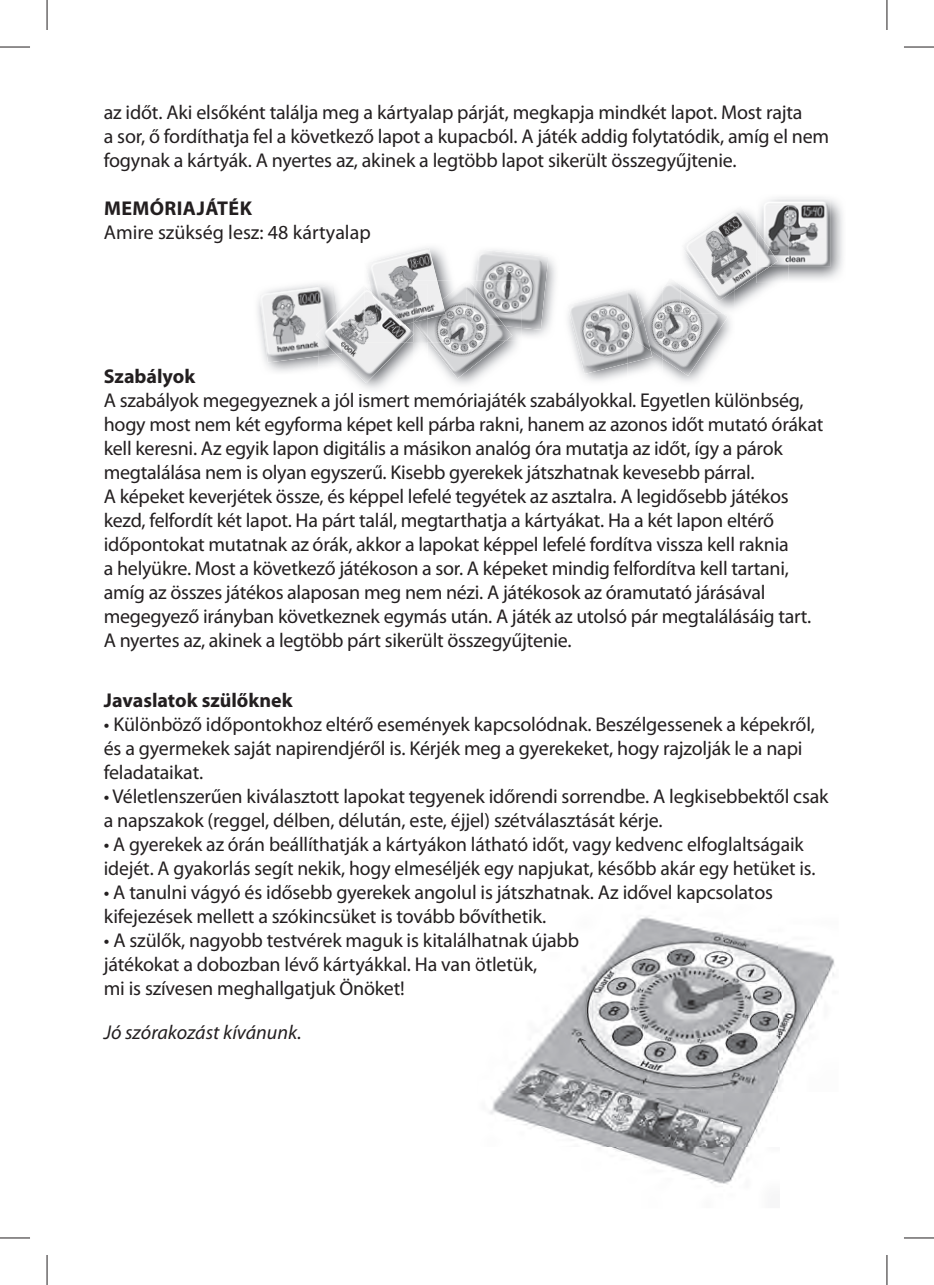
<style>
.page{position:relative;width:934px;height:1285px;background:#fff}
.page>*{position:absolute;margin:0;border:0;box-sizing:border-box;transform-origin:0 0}
.t1{font:20px/24px "Myriad Pro";letter-spacing:-.01em;color:#231f20}
.t2{font:700 20px "Myriad Pro";color:#231f20}
.t3{font:italic 20px "Myriad Pro";color:#231f20}
.t4{font:700 20px "Myriad Pro";letter-spacing:.02em;color:#231f20}
</style>
<div class="page">
<img style="left:472px;top:258px;width:84px;height:79px">
<img style="left:476px;top:250px;width:72px;height:80px">
<img style="left:781px;top:197px;width:62px;height:83px">
<img style="left:766px;top:198px;width:63px;height:69px">
<img style="left:734px;top:283px;width:40px;height:26px">
<img style="left:756px;top:219px;width:32px;height:64px">
<img style="left:758px;top:206px;width:30px;height:61px">
<img style="left:684px;top:209px;width:72px;height:81px">
<img style="left:756px;top:229px;width:13px;height:47px">
<img style="left:758px;top:233px;width:19px;height:34px">
<img style="left:427px;top:340px;width:91px;height:44px">
<img style="left:512px;top:328px;width:9px;height:12px">
<img style="left:512px;top:281px;width:9px;height:47px">
<img style="left:429px;top:286px;width:77px;height:92px">
<img style="left:466px;top:281px;width:46px;height:59px">
<img style="left:471px;top:288px;width:34px;height:38px">
<img style="left:727px;top:279px;width:7px;height:22px">
<img style="left:662px;top:279px;width:65px;height:97px">
<img style="left:680px;top:285px;width:43px;height:29px">
<img style="left:652px;top:289px;width:10px;height:69px">
<img style="left:568px;top:290px;width:59px;height:84px">
<img style="left:627px;top:288px;width:25px;height:75px">
<img style="left:630px;top:318px;width:20px;height:33px">
<img style="left:259px;top:287px;width:59px;height:75px">
<img style="left:437px;top:249px;width:14px;height:32px">
<img style="left:442px;top:281px;width:10px;height:3px">
<img style="left:427px;top:284px;width:35px;height:58px">
<img style="left:367px;top:247px;width:70px;height:37px">
<img style="left:413px;top:281px;width:29px;height:19px">
<img style="left:427px;top:300px;width:18px;height:19px">
<img style="left:359px;top:342px;width:54px;height:47px">
<img style="left:318px;top:354px;width:18px;height:2px">
<img style="left:318px;top:284px;width:23px;height:17px">
<img style="left:318px;top:285px;width:19px;height:28px">
<img style="left:413px;top:322px;width:14px;height:18px">
<img style="left:370px;top:284px;width:43px;height:1px">
<img style="left:413px;top:284px;width:14px;height:27px">
<img style="left:413px;top:311px;width:14px;height:11px">
<img style="left:348px;top:289px;width:58px;height:94px">
<img style="left:336px;top:301px;width:12px;height:65px">
<img style="left:318px;top:313px;width:24px;height:41px">
<img style="left:364px;top:285px;width:49px;height:57px">
<img style="left:372px;top:293px;width:32px;height:37px">
<img style="left:490px;top:916px;width:345px;height:269px">
<img style="left:490px;top:916px;width:55px;height:11px">
<img style="left:490px;top:932px;width:89px;height:19px">
<img style="left:490px;top:956px;width:47px;height:19px">
<hr style="left:0;top:47px;width:30px;height:1px;background:#231f20">
<hr style="left:903px;top:47px;width:30px;height:1px;background:#231f20">
<hr style="left:0;top:1237px;width:30px;height:1px;background:#231f20">
<hr style="left:903px;top:1237px;width:30px;height:1px;background:#231f20">
<hr style="left:47px;top:0;width:1px;height:30px;background:#231f20">
<hr style="left:47px;top:1255px;width:1px;height:30px;background:#231f20">
<hr style="left:886px;top:0;width:1px;height:30px;background:#231f20">
<hr style="left:886px;top:1255px;width:1px;height:30px;background:#231f20">
<p class="t1" style="left:104px;top:102px;width:726px">az időt. Aki elsőként találja meg a kártyalap párját, megkapja mindkét lapot. Most rajta<br>a sor, ő fordíthatja fel a következő lapot a kupacból. A játék addig folytatódik, amíg el nem fogynak a kártyák. A nyertes az, akinek a legtöbb lapot sikerült összegyűjtenie.</p>
<p class="t4" style="left:104px;top:200px;width:149px">MEMÓRIAJÁTÉK</p>
<p class="t1" style="left:104px;top:222px;width:268px">Amire szükség lesz: 48 kártyalap</p>
<p class="t2" style="left:104px;top:368px;width:93px">Szabályok</p>
<p class="t1" style="left:104px;top:390px;width:720px">A szabályok megegyeznek a j ismert memóriajáték szabályokkal. Egyetlen különbség, hogy most nem két egyforma képet kell párba rakni, hanem az azonos időt mutató órákat kell keresni. Az egyik lapon digitális a másikon analóg óra mutatja az időt, így a párok megtalálása nem is olyan egyszerű. Kisebb gyerekek játszhatnak kevesebb párral.<br>A képeket keverjétek össze, és képpel lefelé tegyétek az asztalra. A legidősebb játékos kezd, felfordít két lapot. Ha párt talál, megtarthatja a kártyákat. Ha a két lapon eltérő időpontokat mutatnak az órák, akkor a lapokat képpel lefelé fordítva vissza kell raknia<br>a helyükre. Most a következő játékoson a sor. A képeket mindig felfordítva kell tartani, amíg az összes játékos alaposan meg nem nézi. A játékosok az óramutató járásával megegyező irányban következnek egymás után. A játék az utolsó pár megtalálásáig tart.<br>A nyertes az, akinek a legtöbb párt sikerült összegyűjtenie.</p>
<p class="t1" style="left:339px;top:390px;width:17px">ól</p>
<p class="t2" style="left:104px;top:692px;width:190px">Javaslatok szülőknek</p>
<p class="t1" style="left:104px;top:714px;width:712px">• Különböző időpontokhoz eltérő események kapcsolódnak. Beszélgessenek a képekről, és a gyermekek saját napirendjéről is. Kérjék meg a gyerekeket, hogy rajzolják le a napi feladataikat.</p>
<p class="t1" style="left:104px;top:786px;width:726px">• Véletlenszerűen kiválasztott lapokat tegyenek időrendi sorrendbe. A legkisebbektől csak a napszakok (reggel, délben, délután, este, éjjel) szétválasztását kérje.</p>
<p class="t1" style="left:104px;top:834px;width:712px">• A gyerekek az órán beállíthatják a kártyákon látható időt, vagy kedvenc elfoglaltságaik idejét. A gyakorlás segít nekik, hogy elmeséljék egy napjukat, később akár egy hetüket is.</p>
<p class="t1" style="left:104px;top:882px;width:670px">• A tanulni vágyó és idősebb gyerekek angolul is játszhatnak. Az idővel kapcsolatos kifejezések mellett a szókincsüket is tovább bővíthetik.</p>
<p class="t1" style="left:104px;top:930px;width:476px">• A szülők, nagyobb testvérek maguk is kitalálhatnak újabb játékokat a dobozban lévő kártyákkal. Ha van ötletük,<br>mi is szívesen meghallgatjuk Önöket!</p>
<p class="t3" style="left:104px;top:1024px;width:199px">Jó szórakozást kívánunk.</p>
</div>
